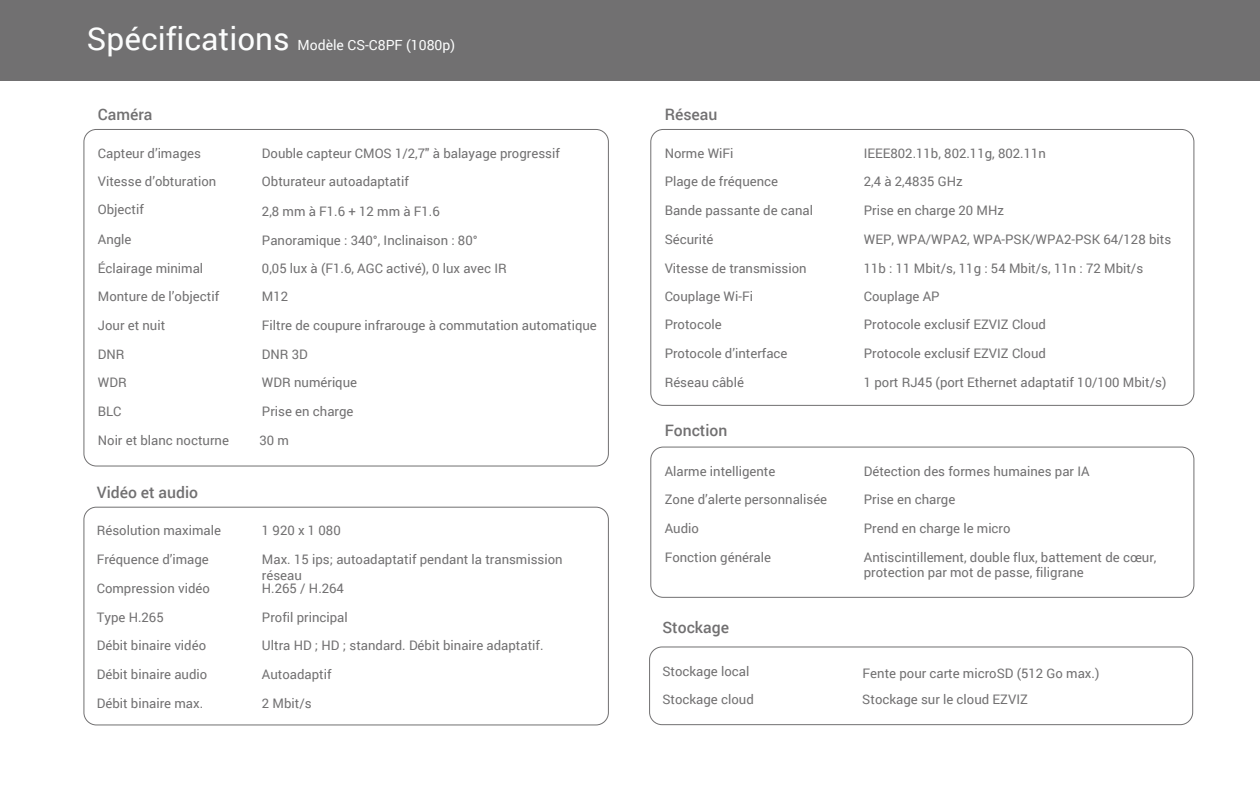
<style>
.page{position:relative;width:1260px;height:788px;background:#fff}
.page>*{position:absolute;margin:0;border:0;box-sizing:border-box;transform-origin:0 0}
.t1{font:31.5px "Roboto";color:#fcfdfd}
.t2{font:500 15.75px "Roboto";color:#717071}
.t3{font:14px "Roboto";color:#fcfdfd}
.t4{font:13.12px/28.1px "Roboto";color:#717071}
</style>
<div class="page">
<div style="left:0;top:0;width:1260px;height:80px;background:#717071"></div>
<div style="left:83px;top:506px;width:526px;height:219px;border:1px solid #717071;border-radius:12px"></div>
<div style="left:649px;top:646px;width:544px;height:79px;border:1px solid #717071;border-radius:12px"></div>
<div style="left:650px;top:129px;width:544px;height:277px;border:1px solid #717071;border-radius:12px"></div>
<div style="left:650px;top:446px;width:544px;height:151px;border:1px solid #717071;border-radius:12px"></div>
<h1 class="t1" style="left:87px;top:16px;width:204px">Spécifications</h1>
<p class="t3" style="left:297px;top:35px;width:159px">Modèle CS-C8PF (1080p)</p>
<p class="t2" style="left:98px;top:103px;width:56px">Caméra</p>
<p class="t4" style="left:98px;top:138px;width:105px">Capteur d’images</p>
<p class="t4" style="left:262px;top:138px;width:299px">Double capteur CMOS 1/2,7" à balayage progressif</p>
<p class="t4" style="left:98px;top:167px;width:120px">Vitesse d’obturation</p>
<p class="t4" style="left:262px;top:167px;width:148px">Obturateur autoadaptatif</p>
<p class="t4" style="left:98px;top:195px;width:48px">Objectif</p>
<p class="t4" style="left:262px;top:196px;width:179px">2,8 mm à F1.6 + 12 mm à F1.6</p>
<p class="t4" style="left:98px;top:225px;width:35px">Angle</p>
<p class="t4" style="left:262px;top:226px;width:217px">Panoramique : 340°, Inclinaison : 80°</p>
<p class="t4" style="left:98px;top:254px;width:107px">Éclairage minimal</p>
<p class="t4" style="left:262px;top:254px;width:246px">0,05 lux à (F1.6, AGC activé), 0 lux avec IR</p>
<p class="t4" style="left:98px;top:282px;width:123px">Monture de l’objectif</p>
<p class="t4" style="left:262px;top:282px;width:28px">M12</p>
<p class="t4" style="left:98px;top:311px;width:69px">Jour et nuit</p>
<p class="t4" style="left:262px;top:311px;width:336px">Filtre de coupure infrarouge à commutation automatique</p>
<p class="t4" style="left:98px;top:339px;width:30px">DNR<br>WDR</p>
<p class="t4" style="left:262px;top:340px;width:48px">DNR 3D</p>
<p class="t4" style="left:262px;top:368px;width:97px">WDR numérique</p>
<p class="t4" style="left:98px;top:396px;width:25px">BLC</p>
<p class="t4" style="left:262px;top:396px;width:93px">Prise en charge</p>
<p class="t4" style="left:98px;top:425px;width:133px">Noir et blanc nocturne</p>
<p class="t4" style="left:259px;top:425px;width:31px">30 m</p>
<p class="t2" style="left:97px;top:481px;width:103px">Vidéo et audio</p>
<p class="t4" style="left:97px;top:515px;width:126px">Résolution maximale</p>
<p class="t4" style="left:262px;top:515px;width:80px">1 920 x 1 080</p>
<p class="t4" style="left:97px;top:544px;width:114px">Fréquence d’image</p>
<p class="t4" style="left:262px;top:550px;width:302px;line-height:15.8px">Max. 15 ips; autoadaptatif pendant la transmission réseau</p>
<p class="t4" style="left:97px;top:573px;width:115px">Compression vidéo</p>
<p class="t4" style="left:262px;top:573px;width:84px">H.265 / H.264</p>
<p class="t4" style="left:97px;top:602px;width:69px">Type H.265</p>
<p class="t4" style="left:262px;top:602px;width:87px">Profil principal</p>
<p class="t4" style="left:97px;top:631px;width:111px">Débit binaire vidéo</p>
<p class="t4" style="left:262px;top:631px;width:283px">Ultra HD ; HD ; standard. Débit binaire adaptatif.</p>
<p class="t4" style="left:97px;top:660px;width:112px">Débit binaire audio</p>
<p class="t4" style="left:262px;top:660px;width:71px">Autoadaptif</p>
<p class="t4" style="left:97px;top:688px;width:108px">Débit binaire max.</p>
<p class="t4" style="left:262px;top:688px;width:51px">2 Mbit/s</p>
<p class="t2" style="left:665px;top:103px;width:54px">Réseau</p>
<p class="t4" style="left:665px;top:138px;width:70px">Norme WiFi</p>
<p class="t4" style="left:864px;top:138px;width:184px">IEEE802.11b, 802.11g, 802.11n</p>
<p class="t4" style="left:665px;top:166px;width:115px">Plage de fréquence</p>
<p class="t4" style="left:864px;top:166px;width:100px">2,4 à 2,4835 GHz</p>
<p class="t4" style="left:665px;top:196px;width:150px">Bande passante de canal</p>
<p class="t4" style="left:864px;top:196px;width:142px">Prise en charge 20 MHz</p>
<p class="t4" style="left:665px;top:225px;width:50px">Sécurité</p>
<p class="t4" style="left:864px;top:225px;width:309px">WEP, WPA/WPA2, WPA-PSK/WPA2-PSK 64/128 bits</p>
<p class="t4" style="left:665px;top:253px;width:144px">Vitesse de transmission<br>Couplage Wi-Fi</p>
<p class="t4" style="left:864px;top:253px;width:281px">11b : 11 Mbit/s, 11g : 54 Mbit/s, 11n : 72 Mbit/s<br>Couplage AP</p>
<p class="t4" style="left:665px;top:310px;width:59px">Protocole</p>
<p class="t4" style="left:864px;top:310px;width:184px">Protocole exclusif EZVIZ Cloud</p>
<p class="t4" style="left:665px;top:339px;width:124px">Protocole d’interface</p>
<p class="t4" style="left:864px;top:339px;width:184px">Protocole exclusif EZVIZ Cloud</p>
<p class="t4" style="left:665px;top:368px;width:81px">Réseau câblé</p>
<p class="t4" style="left:864px;top:368px;width:304px">1 port RJ45 (port Ethernet adaptatif 10/100 Mbit/s)</p>
<p class="t2" style="left:665px;top:419px;width:64px">Fonction</p>
<p class="t4" style="left:665px;top:457px;width:112px">Alarme intelligente</p>
<p class="t4" style="left:864px;top:457px;width:227px">Détection des formes humaines par IA</p>
<p class="t4" style="left:665px;top:485px;width:164px">Zone d’alerte personnalisée</p>
<p class="t4" style="left:864px;top:485px;width:93px">Prise en charge</p>
<p class="t4" style="left:665px;top:513px;width:36px">Audio</p>
<p class="t4" style="left:864px;top:513px;width:148px">Prend en charge le micro</p>
<p class="t4" style="left:665px;top:542px;width:108px">Fonction générale</p>
<p class="t4" style="left:864px;top:548px;width:294px;line-height:15.8px">Antiscintillement, double flux, battement de cœur, protection par mot de passe, filigrane</p>
<p class="t2" style="left:662px;top:616px;width:68px">Stockage</p>
<p class="t4" style="left:662px;top:656px;width:89px">Stockage local</p>
<p class="t4" style="left:863px;top:658px;width:238px">Fente pour carte microSD (512 Go max.)</p>
<p class="t4" style="left:662px;top:684px;width:93px">Stockage cloud</p>
<p class="t4" style="left:862px;top:684px;width:167px">Stockage sur le cloud EZVIZ</p>
</div>
